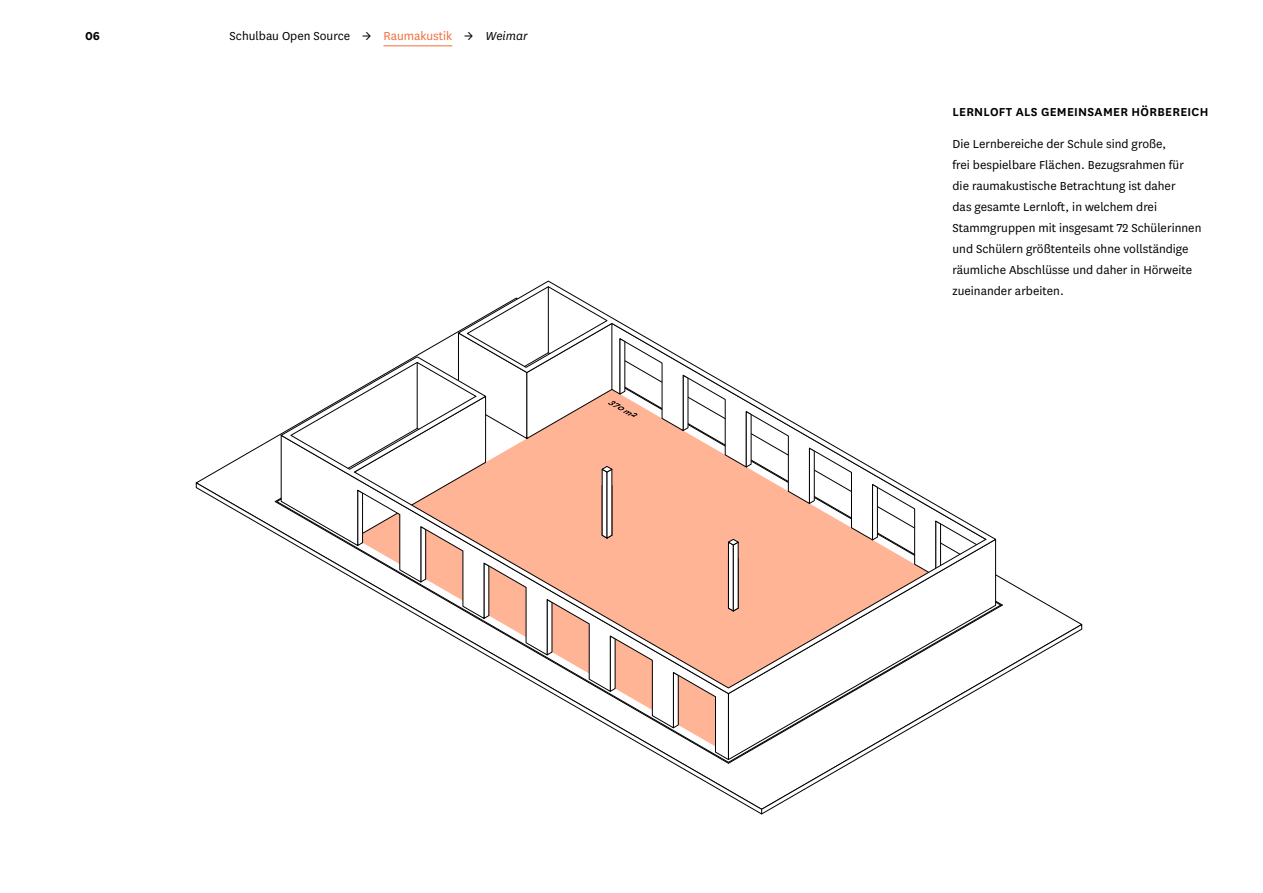
<style>
.page{position:relative;width:1263px;height:893px;background:#fff}
.page>*{position:absolute;margin:0;border:0;box-sizing:border-box;transform-origin:0 0}
.t1{font:13.5px/21px "National";color:#000}
.t2{font:600 13.5px "National";letter-spacing:.02em;color:#000}
.t3{font:700 13.5px "National";color:#000}
.s1{color:#f06e3c}
.s2{font-style:italic}
</style>
<div class="page">
<svg style="left:196px;top:482px;width:886px;height:332px"></svg>
<svg style="left:275px;top:502px;width:453px;height:261px"></svg>
<svg style="left:281px;top:694px;width:447px;height:66px"></svg>
<svg style="left:275px;top:498px;width:6px;height:4px"></svg>
<svg style="left:281px;top:281px;width:493px;height:413px"></svg>
<svg style="left:728px;top:411px;width:275px;height:352px"></svg>
<svg style="left:291px;top:287px;width:346px;height:405px"></svg>
<hr style="left:383px;top:45px;width:69px;height:1px;background:#f06e3c">
<p class="t3" style="left:85px;top:26px;width:16px">06</p>
<p class="t1" style="left:230px;top:25px;width:300px">Schulbau Open Source → <span class="s1">Raumakustik</span> → <span class="s2">Weimar</span></p>
<p class="t2" style="left:952px;top:103px;width:257px">LERNLOFT ALS GEMEINSAMER HÖRBEREICH</p>
<p class="t1" style="left:952px;top:133px;width:250px">Die Lernbereiche der Schule sind große,<br>frei bespielbare Flächen. Bezugsrahmen für die raumakustische Betrachtung ist daher<br>das gesamte Lernloft, in welchem drei Stammgruppen mit insgesamt 72 Schülerinnen und Schülern größtenteils ohne vollständige räumliche Abschlüsse und daher in Hörweite zueinander arbeiten.</p>
</div>
